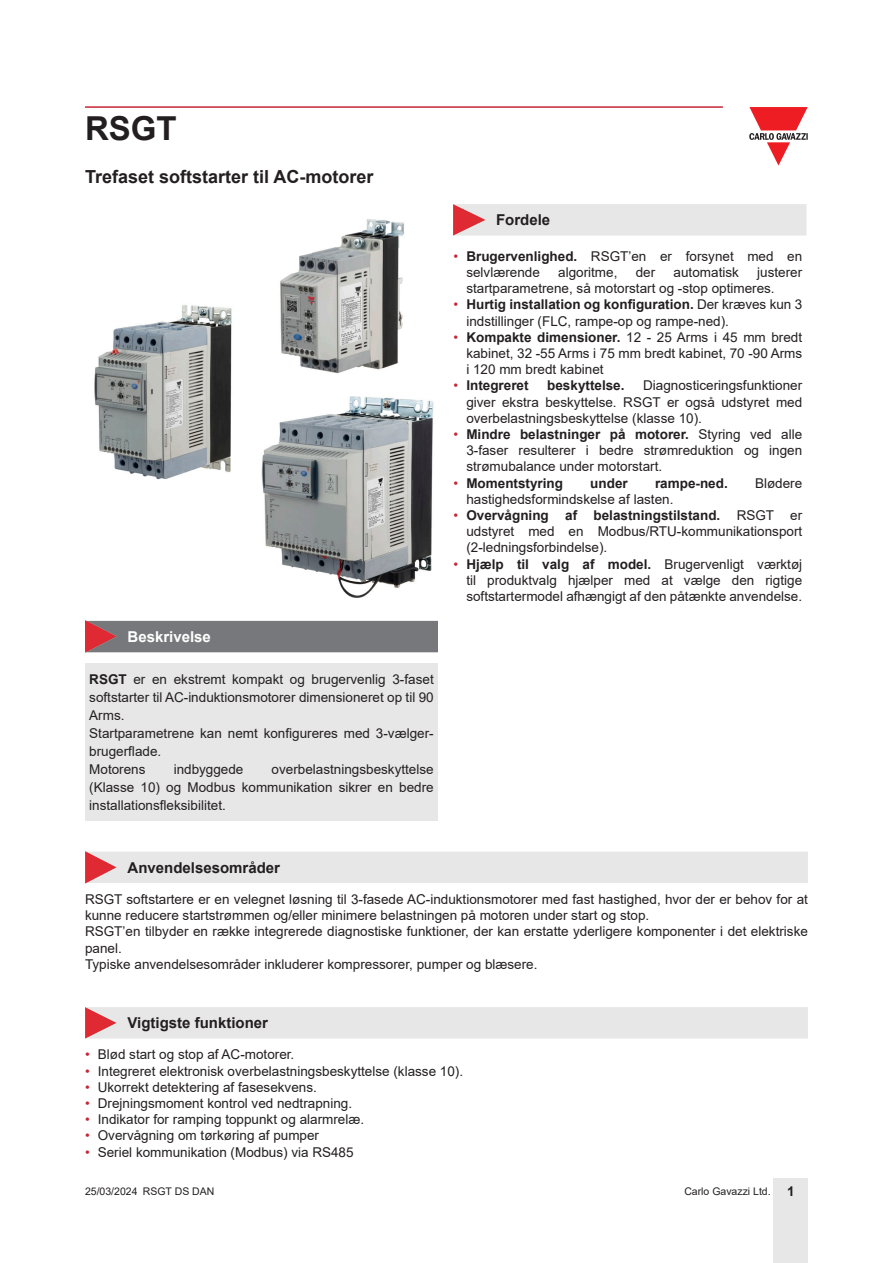
<style>
.page{position:relative;width:893px;height:1263px;background:#fff}
.page>*{position:absolute;margin:0;border:0;box-sizing:border-box;transform-origin:0 0}
.Titolo01_1PM{font:700 33px "Arial";color:#231f20}
.Titolo02{font:700 18px "Arial";color:#231f20}
.Titolo03{font:700 15px "Arial";color:#231f20}
.Titolo04{font:700 15px "Arial";color:#fff}
.Testo{font:13.5px/16.2px "Arial";color:#231f20;text-align:justify}
.t1{font:700 13.5px "Arial";color:#231f20}
.t2{font:10.5px "Arial";color:#231f20}
.s1{font-weight:700}
.s2{color:#c42633}
.s3{font-weight:400;color:#c42633}
.s4{font-weight:700;font-size:13.5px}
</style>
<div class="page">
<hr style="left:85px;top:106px;width:638px;height:2px;background:#c42633">
<div style="left:774px;top:1178px;width:34px;height:85px;background:#e7e7e8"></div>
<svg style="left:749px;top:107px;width:59px;height:59px"></svg>
<div style="left:485px;top:204px;width:321px;height:32px;background:#e7e7e8"></div>
<img style="left:454px;top:204px;width:31px;height:32px">
<div style="left:116px;top:621px;width:322px;height:31px;background:#77787b"></div>
<img style="left:85px;top:621px;width:31px;height:31px">
<div style="left:85px;top:663px;width:353px;height:157px;background:#e7e7e8"></div>
<div style="left:116px;top:852px;width:692px;height:31px;background:#e7e7e8"></div>
<img style="left:85px;top:852px;width:31px;height:31px">
<div style="left:116px;top:1007px;width:692px;height:31px;background:#e7e7e8"></div>
<img style="left:85px;top:1007px;width:31px;height:31px">
<img style="left:261px;top:396px;width:173px;height:202px">
<img style="left:94px;top:305px;width:138px;height:175px">
<img style="left:280px;top:219px;width:124px;height:155px">
<p class="Titolo01_1PM" style="left:85px;top:105px;width:93px">RSGT</p>
<p class="Titolo02" style="left:85px;top:164px;width:290px">Trefaset softstarter til AC-motorer</p>
<p class="Titolo04" style="left:128px;top:626px;width:85px">Beskrivelse</p>
<p class="Testo" style="left:89px;top:670px;width:346px;line-height:18px"><span class="s1">RSGT</span> er en ekstremt kompakt og brugervenlig 3-faset softstarter til AC-induktionsmotorer dimensioneret op til 90<br>Arms.</p>
<p class="Testo" style="left:89px;top:724px;width:346px;line-height:18px">Startparametrene kan nemt konfigureres med 3-vælger&shy;brugerflade.</p>
<p class="Testo" style="left:89px;top:761px;width:58px">Motorens</p>
<p class="Testo" style="left:174px;top:761px;width:71px">indbyggede</p>
<p class="Testo" style="left:89px;top:760px;width:346px;line-height:18px;text-indent:182px">overbelastningsbeskyttelse (Klasse 10) og Modbus kommunikation sikrer en bedre installationsfleksibilitet.</p>
<p class="Titolo03" style="left:496px;top:209px;width:56px">Fordele</p>
<p class="Testo" style="left:466px;top:248px;width:337px;text-indent:-13px"><span class="s2">•</span> <span class="s1">Brugervenlighed.</span> RSGT’en er forsynet med en selvlærende</p>
<p class="Testo" style="left:466px;top:264px;width:337px;text-indent:291px">justerer startparametrene, så motorstart og -stop optimeres.</p>
<p class="Testo" style="left:466px;top:296px;width:337px;text-indent:-13px"><span class="s2">•</span> <span class="s1">Hurtig installation og konfiguration.</span> Der kræves kun 3 indstillinger (FLC, rampe-op og rampe-ned).</p>
<p class="Testo" style="left:466px;top:329px;width:337px;text-indent:-13px"><span class="s2">•</span> <span class="s1">Kompakte dimensioner.</span> 12 - 25 Arms i 45 mm bredt kabinet, 32 -55 Arms i 75 mm bredt kabinet, 70 -90 Arms i 120 mm bredt kabinet</p>
<p class="t1" style="left:454px;top:376px;width:77px"><span class="s3">•</span> Integreret</p>
<p class="t1" style="left:547px;top:376px;width:79px">beskyttelse.</p>
<p class="Testo" style="left:558px;top:264px;width:61px">algoritme,</p>
<p class="Testo" style="left:636px;top:264px;width:21px">der</p>
<p class="Testo" style="left:674px;top:264px;width:67px">automatisk</p>
<p class="Testo" style="left:466px;top:377px;width:337px;text-indent:177px">Diagnosticeringsfunktioner giver ekstra beskyttelse. RSGT er også udstyret med overbelastningsbeskyttelse (klasse 10).</p>
<p class="Testo" style="left:466px;top:426px;width:337px;text-indent:-13px"><span class="s2">•</span> <span class="s1">Mindre belastninger på motorer.</span> Styring ved alle 3-faser resulterer i bedre strømreduktion og ingen strømubalance under motorstart.</p>
<p class="t1" style="left:454px;top:473px;width:111px"><span class="s3">•</span> Momentstyring</p>
<p class="t1" style="left:590px;top:473px;width:39px">under</p>
<p class="t1" style="left:655px;top:473px;width:74px">rampe-ned.</p>
<p class="Testo" style="left:755px;top:475px;width:49px">Blødere</p>
<p class="Testo" style="left:466px;top:491px;width:209px">hastighedsformindskelse af lasten.</p>
<p class="Testo" style="left:466px;top:507px;width:337px;text-indent:-13px"><span class="s2">•</span> <span class="s1">Overvågning af belastningstilstand.</span> RSGT er udstyret med en Modbus/RTU-kommunikationsport (2-ledningsforbindelse).</p>
<p class="Testo" style="left:466px;top:556px;width:337px;text-indent:-13px"><span class="s2">•</span> <span class="s1">Hjælp til valg af model.</span> Brugervenligt værktøj til produktvalg hjælper med at vælge den rigtige softstartermodel afhængigt af den påtænkte anvendelse.</p>
<p class="Titolo03" style="left:128px;top:857px;width:154px">Anvendelsesområder</p>
<p class="Testo" style="left:85px;top:891px;width:724px">RSGT softstartere er en velegnet løsning til 3-fasede AC-induktionsmotorer med fast hastighed, hvor der er behov for at kunne reducere startstrømmen og/eller minimere belastningen på motoren under start og stop.</p>
<p class="Testo" style="left:85px;top:923px;width:724px">RSGT’en tilbyder en række integrerede diagnostiske funktioner, der kan erstatte yderligere komponenter i det elektriske panel.</p>
<p class="Testo" style="left:85px;top:956px;width:454px">Typiske anvendelsesområder inkluderer kompressorer, pumper og blæsere.</p>
<p class="Titolo03" style="left:128px;top:1012px;width:142px">Vigtigste funktioner</p>
<p class="Testo" style="left:85px;top:1046px;width:211px"><span class="s2">•</span> Blød start og stop af AC-motorer.</p>
<p class="Testo" style="left:85px;top:1063px;width:380px"><span class="s2">•</span> Integreret elektronisk overbelastningsbeskyttelse (klasse 10).</p>
<p class="Testo" style="left:85px;top:1079px;width:233px"><span class="s2">•</span> Ukorrekt detektering af fasesekvens.</p>
<p class="Testo" style="left:85px;top:1095px;width:269px"><span class="s2">•</span> Drejningsmoment kontrol ved nedtrapning.</p>
<p class="Testo" style="left:85px;top:1111px;width:281px"><span class="s2">•</span> Indikator for ramping toppunkt og alarmrelæ.</p>
<p class="Testo" style="left:85px;top:1127px;width:236px"><span class="s2">•</span> Overvågning om tørkøring af pumper</p>
<p class="Testo" style="left:85px;top:1144px;width:270px"><span class="s2">•</span> Seriel kommunikation (Modbus) via RS485</p>
<p class="t2" style="left:85px;top:1183px;width:131px">25/03/2024 RSGT DS DAN</p>
<p class="t2" style="left:684px;top:1183px;width:112px">Carlo Gavazzi Ltd. <span class="s4">1</span></p>
</div>
